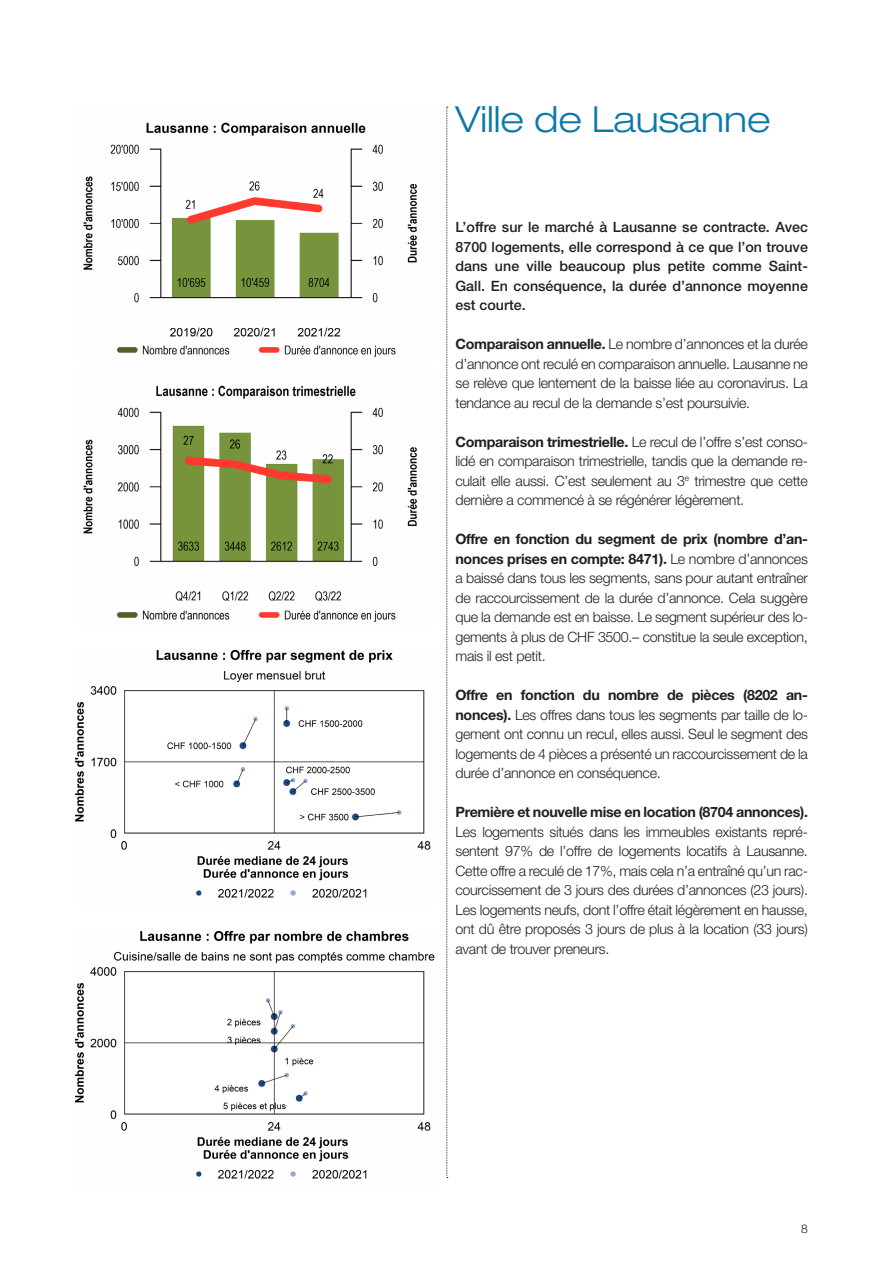
<style>
.page{position:relative;width:893px;height:1263px;background:#fff}
.page>*{position:absolute;margin:0;border:0;box-sizing:border-box;transform-origin:0 0}
.t1{font:300 expanded 36px "Helvetica Neue LT Std";color:#0c79a9}
.Lauftext{font:300 14.25px/19.5px "Helvetica Neue LT Std";letter-spacing:-.02em;color:#231f20;text-align:justify}
.Lead{font:500 14.25px/19.5px "Helvetica Neue LT Std";color:#231f20;text-align:justify}
.t2{font:300 12px "Helvetica Neue LT Std";color:#231f20}
.s1{font-weight:700}
</style>
<div class="page">
<svg style="left:446px;top:107px;width:2px;height:1071px;background:#cbcacb"></svg>
<img style="left:75px;top:651px;width:356px;height:247px">
<img style="left:75px;top:931px;width:360px;height:248px">
<img style="left:83px;top:122px;width:334px;height:235px">
<img style="left:83px;top:385px;width:335px;height:237px">
<p class="t1" style="left:455px;top:98px;width:317px">Ville de Lausanne</p>
<p class="Lead" style="left:455px;top:217px;width:354px">L’offre sur le marché à Lausanne se contracte. Avec 8700 logements, elle correspond à ce que l’on trouve dans une ville beaucoup plus petite comme Saint-Gall. En conséquence, la durée d’annonce moyenne est courte.</p>
<p class="Lauftext" style="left:455px;top:334px;width:354px"><span class="s1">Comparaison annuelle.</span> Le nombre d’annonces et la durée d’annonce ont reculé en comparaison annuelle. Lausanne ne se relève que lentement de la baisse liée au coronavirus. La tendance au recul de la demande s’est poursuivie.</p>
<p class="Lauftext" style="left:455px;top:431px;width:354px"><span class="s1">Comparaison trimestrielle.</span> Le recul de l’offre s’est conso&shy;lidé en comparaison trimestrielle, tandis que la demande re&shy;culait elle aussi. C’est seulement au 3<sup>e</sup> trimestre que cette dernière a commencé à se régénérer légèrement.</p>
<p class="Lauftext" style="left:455px;top:529px;width:354px"><span class="s1">Offre en fonction du segment de prix (nombre d’an&shy;nonces prises en compte: 8471).</span> Le nombre d’annonces a baissé dans tous les segments, sans pour autant entraîner de raccourcissement de la durée d’annonce. Cela suggère que la demande est en baisse. Le segment supérieur des lo&shy;gements à plus de CHF 3500.– constitue la seule exception, mais il est petit.</p>
<p class="Lauftext" style="left:455px;top:685px;width:354px"><span class="s1">Offre en fonction du nombre de pièces (8202 an&shy;nonces).</span> Les offres dans tous les segments par taille de lo&shy;gement ont connu un recul, elles aussi. Seul le segment des logements de 4 pièces a présenté un raccourcissement de la durée d’annonce en conséquence.</p>
<p class="Lauftext" style="left:455px;top:802px;width:354px"><span class="s1">Première et nouvelle mise en location (8704 annonces).<br></span>Les logements situés dans les immeubles existants repré&shy;sentent 97% de l’offre de logements locatifs à Lausanne.<br>Cette offre a reculé de 17%, mais cela n’a entraîné qu’un rac&shy;courcissement de 3 jours des durées d’annonces (23 jours).<br>Les logements neufs, dont l’offre était légèrement en hausse, ont dû être proposés 3 jours de plus à la location (33 jours) avant de trouver preneurs.</p>
<p class="t2" style="left:801px;top:1221px;width:8px">8</p>
</div>
